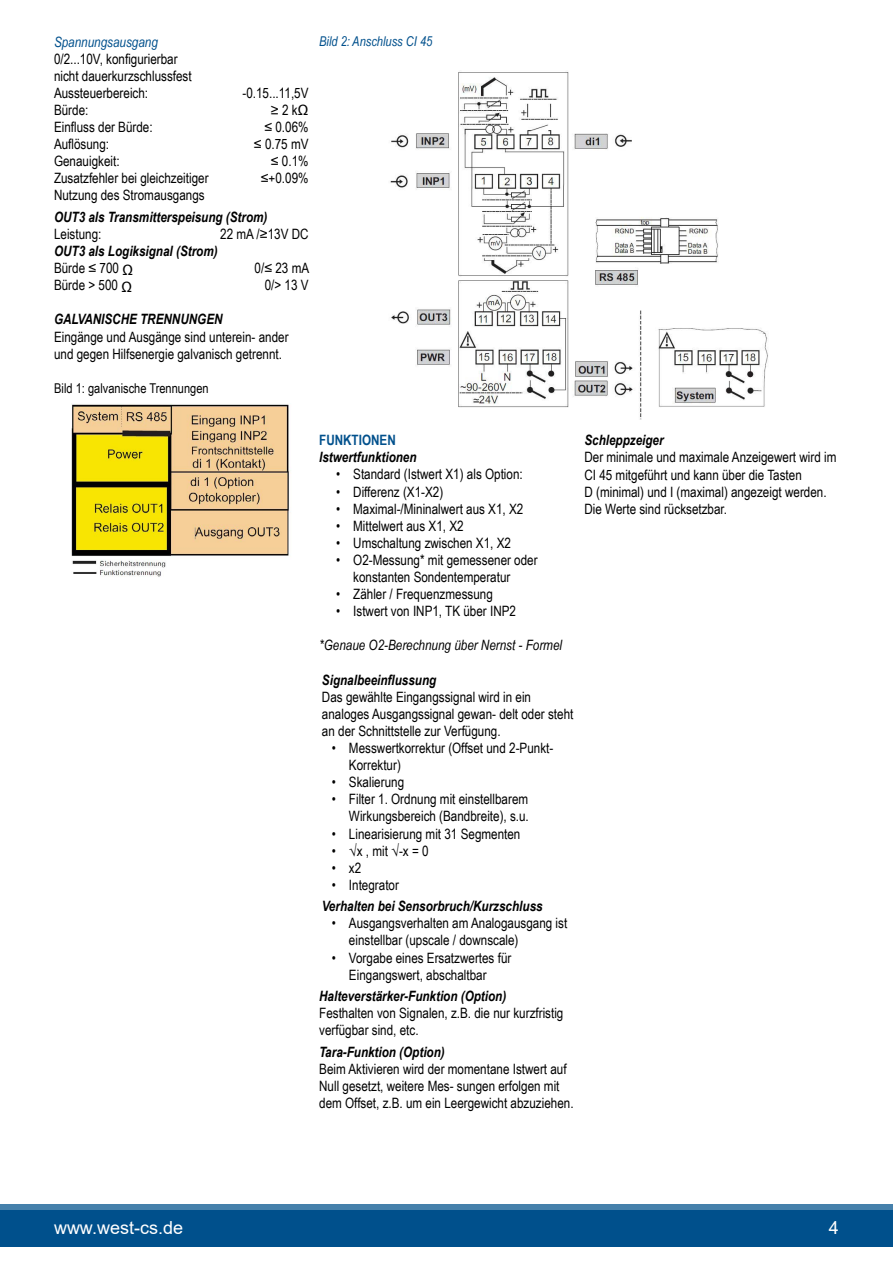
<style>
.page{position:relative;width:893px;height:1263px;background:#fff}
.page>*{position:absolute;margin:0;border:0;box-sizing:border-box;transform-origin:0 0}
.t1{font:18px "Arial";color:#fff}
.t2{font:14.25px/17.1px "Arial Narrow";color:#000}
.t3{font:italic 700 14.25px "Arial Narrow";color:#000}
.t4{font:italic 14.25px "Arial Narrow";color:#000}
.t5{font:italic 14.25px "Arial Narrow";color:#00508c}
.t6{font:700 14.25px "Arial Narrow";color:#00508c}
.t7{font:13.5px "Arial Narrow";color:#000}
.t8{font:italic 13.5px "Arial Narrow";color:#00508c}
.s1{font-style:italic}
</style>
<div class="page">
<svg style="left:0;top:1204px;width:893px;height:7px;background:#3b79a6"></svg>
<div style="left:0;top:1211px;width:893px;height:36px;background:#00508c"></div>
<img style="left:72px;top:403px;width:219px;height:174px">
<img style="left:390px;top:71px;width:378px;height:348px">
<p class="t5" style="left:54px;top:32px;width:105px">Spannungsausgang</p>
<p class="t8" style="left:319px;top:32px;width:115px">Bild 2: Anschluss CI 45</p>
<p class="t2" style="left:54px;top:50px;width:139px">0/2...10V, konfigurierbar nicht dauerkurzschlussfest<br>Aussteuerbereich:</p>
<p class="t2" style="left:242px;top:84px;width:68px">-0.15...11,5V</p>
<p class="t2" style="left:54px;top:101px;width:36px">Bürde:</p>
<p class="t2" style="left:271px;top:101px;width:39px"><span class="s1">≥</span>2kΩ</p>
<p class="t2" style="left:54px;top:118px;width:100px">Einfluss der Bürde:</p>
<p class="t2" style="left:264px;top:118px;width:46px">≤ 0.06%</p>
<p class="t2" style="left:54px;top:135px;width:57px">Auflösung:</p>
<p class="t2" style="left:254px;top:135px;width:56px">≤ 0.75 mV</p>
<p class="t2" style="left:54px;top:152px;width:67px">Genauigkeit:</p>
<p class="t2" style="left:271px;top:152px;width:39px">≤ 0.1%</p>
<p class="t2" style="left:54px;top:169px;width:156px">Zusatzfehler bei gleichzeitiger</p>
<p class="t2" style="left:261px;top:169px;width:49px">≤+0.09%</p>
<p class="t2" style="left:54px;top:186px;width:152px">Nutzung des Stromausgangs</p>
<p class="t3" style="left:54px;top:206px;width:215px">OUT3 als Transmitterspeisung (Strom)</p>
<p class="t2" style="left:54px;top:225px;width:49px">Leistung:</p>
<p class="t2" style="left:220px;top:225px;width:90px">22 mA /≥13V DC</p>
<p class="t3" style="left:54px;top:240px;width:165px">OUT3 als Logiksignal (Strom)</p>
<p class="t2" style="left:54px;top:259px;width:81px">Bürde ≤ 700 Ω</p>
<p class="t2" style="left:255px;top:259px;width:56px">0/≤ 23 mA</p>
<p class="t2" style="left:54px;top:276px;width:80px">Bürde &gt; 500 Ω</p>
<p class="t2" style="left:265px;top:276px;width:45px">0/&gt; 13 V</p>
<p class="t3" style="left:54px;top:309px;width:170px">GALVANISCHE TRENNUNGEN</p>
<p class="t2" style="left:54px;top:327px;width:236px">Eingänge und Ausgänge sind unterein- ander und gegen Hilfsenergie galvanisch getrennt.</p>
<p class="t7" style="left:54px;top:378px;width:156px">Bild 1: galvanische Trennungen</p>
<p class="t6" style="left:319px;top:429px;width:78px">FUNKTIONEN</p>
<p class="t3" style="left:319px;top:446px;width:99px">Istwertfunktionen</p>
<p class="t2" style="left:336px;top:465px;width:188px">• Standard (Istwert X1) als Option:</p>
<p class="t2" style="left:336px;top:482px;width:109px">• Differenz (X1-X2)</p>
<p class="t2" style="left:336px;top:499px;width:189px">• Maximal-/Mininalwert aus X1, X2</p>
<p class="t2" style="left:336px;top:517px;width:129px">• Mittelwert aus X1, X2</p>
<p class="t2" style="left:336px;top:534px;width:176px">• Umschaltung zwischen X1, X2</p>
<p class="t2" style="left:353px;top:551px;width:186px;text-indent:-17px">• O2-Messung* mit gemessener oder konstanten Sondentemperatur</p>
<p class="t2" style="left:336px;top:585px;width:158px">• Zähler / Frequenzmessung</p>
<p class="t2" style="left:336px;top:602px;width:181px">• Istwert von INP1, TK über INP2</p>
<p class="t4" style="left:319px;top:635px;width:244px">*Genaue O2-Berechnung über Nernst - Formel</p>
<p class="t3" style="left:322px;top:669px;width:116px">Signalbeeinflussung</p>
<p class="t2" style="left:322px;top:688px;width:253px">Das gewählte Eingangssignal wird in ein analoges Ausgangssignal gewan- delt oder steht an der Schnittstelle zur Verfügung.</p>
<p class="t2" style="left:349px;top:739px;width:206px;text-indent:-17px">• Messwertkorrektur (Offset und 2-Punkt-<br>Korrektur)</p>
<p class="t2" style="left:332px;top:773px;width:74px">• Skalierung</p>
<p class="t2" style="left:332px;top:790px;width:198px;text-align:right">• Filter 1. Ordnung mit einstellbarem<br>Wirkungsbereich (Bandbreite), s.u.</p>
<p class="t2" style="left:332px;top:824px;width:190px">• Linearisierung mit 31 Segmenten</p>
<p class="t2" style="left:332px;top:841px;width:98px">• √x , mit √-x = 0</p>
<p class="t2" style="left:332px;top:859px;width:31px">• x2</p>
<p class="t2" style="left:332px;top:876px;width:69px">• Integrator</p>
<p class="t3" style="left:322px;top:895px;width:222px">Verhalten bei Sensorbruch/Kurzschluss</p>
<p class="t2" style="left:349px;top:914px;width:220px;text-indent:-17px">• Ausgangsverhalten am Analogausgang ist einstellbar (upscale / downscale)</p>
<p class="t2" style="left:332px;top:948px;width:181px;text-align:center">• Vorgabe eines Ersatzwertes für<br>Eingangswert, abschaltbar</p>
<p class="t3" style="left:319px;top:985px;width:188px">Halteverstärker-Funktion (Option)</p>
<p class="t2" style="left:319px;top:1004px;width:246px">Festhalten von Signalen, z.B. die nur kurzfristig verfügbar sind, etc.</p>
<p class="t3" style="left:319px;top:1041px;width:127px">Tara-Funktion (Option)</p>
<p class="t2" style="left:319px;top:1059px;width:256px">Beim Aktivieren wird der momentane Istwert auf<br>Null gesetzt, weitere Mes- sungen erfolgen mit dem Offset, z.B. um ein Leergewicht abzuziehen.</p>
<p class="t3" style="left:584px;top:430px;width:81px">Schleppzeiger</p>
<p class="t2" style="left:584px;top:448px;width:253px">Der minimale und maximale Anzeigewert wird im CI 45 mitgeführt und kann über die Tasten<br>D (minimal) und I (maximal) angezeigt werden.<br>Die Werte sind rücksetzbar.</p>
<p class="t1" style="left:54px;top:1215px;width:131px">www.west-cs.de</p>
<p class="t1" style="left:829px;top:1215px;width:12px">4</p>
</div>
